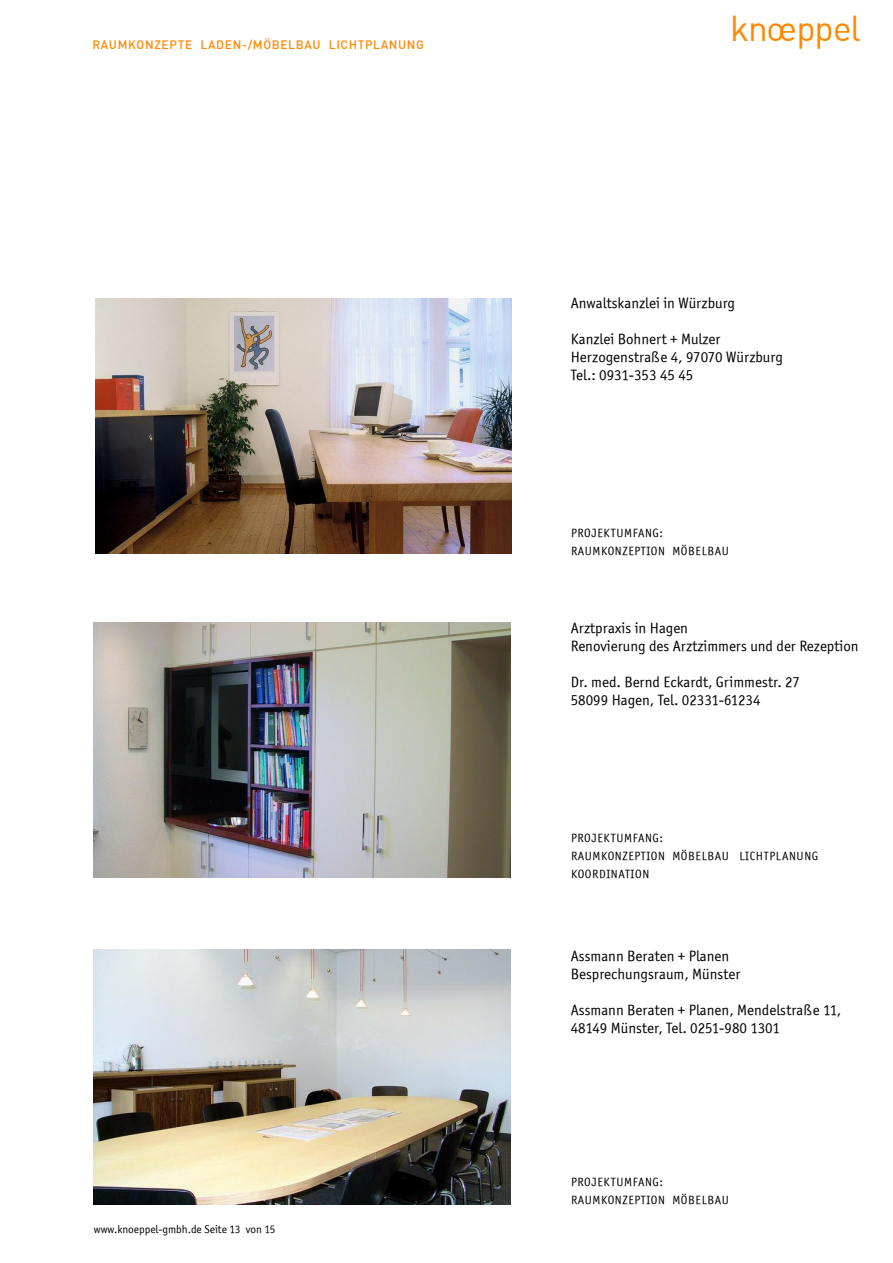
<style>
.page{position:relative;width:893px;height:1263px;background:#fff}
.page>*{position:absolute;margin:0;border:0;box-sizing:border-box;transform-origin:0 0}
.t1{font:35.25px "DIN Alternate";letter-spacing:-.03em;color:#ff8700}
.t2{font:15px/18px "Officina Sans ITCTT Book";color:#000}
.t3{font:12px/18px "Officina Sans ITCTT Book";letter-spacing:.05em;color:#000}
.t4{font:500 12px "DIN";letter-spacing:.055em;color:#ff8700}
.t5{font:11.25px "Officina Sans ITCTT Book";color:#000}
</style>
<div class="page">
<img style="left:96px;top:298px;width:416px;height:255px">
<img style="left:94px;top:622px;width:417px;height:255px">
<img style="left:94px;top:950px;width:417px;height:254px">
<p class="t4" style="left:92px;top:41px;width:333px">RAUMKONZEPTE LADEN-/MÖBELBAU LICHTPLANUNG</p>
<p class="t5" style="left:94px;top:1223px;width:183px">www.knoeppel-gmbh.de Seite 13 von 15</p>
<h1 class="t1" style="left:730px;top:15px;width:132px">knoeppel</h1>
<p class="t2" style="left:571px;top:294px;width:166px">Anwaltskanzlei in Würzburg</p>
<p class="t2" style="left:571px;top:330px;width:214px">Kanzlei Bohnert + Mulzer<br>Herzogenstraße 4, 97070 Würzburg<br>Tel.: 0931-353 45 45</p>
<p class="t3" style="left:571px;top:524px;width:159px">PROJEKTUMFANG:<br>RAUMKONZEPTION MÖBELBAU</p>
<p class="t2" style="left:571px;top:619px;width:289px">Arztpraxis in Hagen<br>Renovierung des Arztzimmers und der Rezeption</p>
<p class="t2" style="left:571px;top:673px;width:231px">Dr. med. Bernd Eckardt, Grimmestr. 27<br>58099 Hagen, Tel. 02331-61234</p>
<p class="t3" style="left:571px;top:829px;width:249px">PROJEKTUMFANG:<br>RAUMKONZEPTION MÖBELBAU LICHTPLANUNG<br>KOORDINATION</p>
<p class="t2" style="left:571px;top:947px;width:171px">Assmann Beraten + Planen<br>Besprechungsraum, Münster</p>
<p class="t2" style="left:571px;top:1001px;width:272px">Assmann Beraten + Planen, Mendelstraße 11,<br>48149 Münster, Tel. 0251-980 1301</p>
<p class="t3" style="left:571px;top:1173px;width:159px">PROJEKTUMFANG:<br>RAUMKONZEPTION MÖBELBAU</p>
</div>
